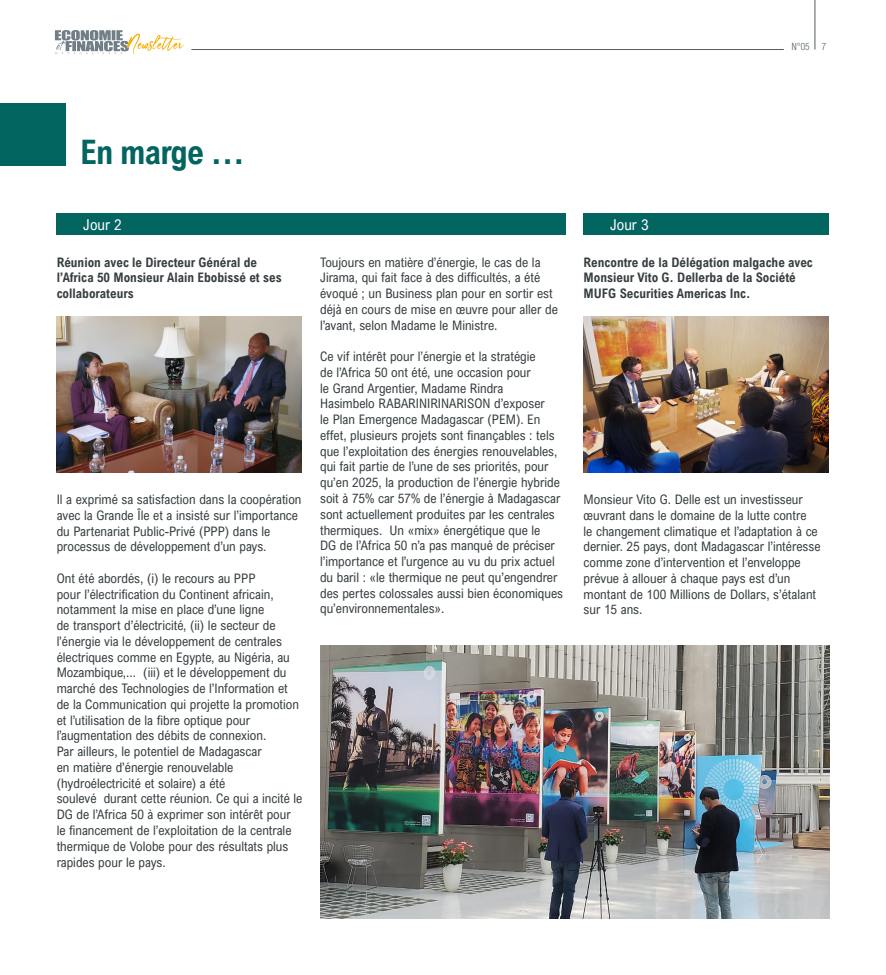
<style>
.page{position:relative;width:886px;height:975px;background:#fff}
.page>*{position:absolute;margin:0;border:0;box-sizing:border-box;transform-origin:0 0}
.t1{font:700 33.75px "Arial Nova Cond";letter-spacing:-.025em;color:#036560}
.t2{font:15px "Arial Nova Cond";color:#fff}
.t3{font:13.12px/15.8px "Arial Nova Cond";color:#363e41}
.t4{font:700 13.12px/15.8px "Arial Nova Cond";color:#363e41}
.t5{font:300 10px "Arial Nova Cond";color:#535d62}
</style>
<div class="page">
<hr style="left:191px;top:49px;width:593px;height:1px;background:#535d62">
<hr style="left:815px;top:0;width:1px;height:49px;background:#535d62">
<svg style="left:55px;top:30px;width:129px;height:24px"></svg>
<div style="left:0;top:103px;width:66px;height:62px;background:#036560"></div>
<img style="left:57px;top:316px;width:245px;height:156px">
<div style="left:57px;top:214px;width:509px;height:21px;background:#036560"></div>
<div style="left:583px;top:214px;width:246px;height:21px;background:#036560"></div>
<img style="left:583px;top:316px;width:246px;height:156px">
<img style="left:320px;top:645px;width:509px;height:273px">
<h1 class="t1" style="left:80px;top:130px;width:166px">En marge …</h1>
<p class="t5" style="left:791px;top:40px;width:37px">N°05 7</p>
<p class="t2" style="left:83px;top:215px;width:40px">Jour 2</p>
<p class="t2" style="left:610px;top:215px;width:40px">Jour 3</p>
<p class="t3" style="left:320px;top:254px;width:239px">Toujours en matière d’énergie, le cas de la Jirama, qui fait face à des difficultés, a été évoqué ; un Business plan pour en sortir est déjà en cours de mise en œuvre pour aller de l’avant, selon Madame le Ministre.</p>
<p class="t3" style="left:320px;top:348px;width:244px">Ce vif intérêt pour l’énergie et la stratégie<br>de l’Africa 50 ont été, une occasion pour<br>le Grand Argentier, Madame Rindra<br>Hasimbelo RABARINIRINARISON d’exposer<br>le Plan Emergence Madagascar (PEM). En effet, plusieurs projets sont finançables : tels que l’exploitation des énergies renouvelables, qui fait partie de l’une de ses priorités, pour qu’en 2025, la production de l’énergie hybride soit à 75% car 57% de l’énergie à Madagascar sont actuellement produites par les centrales thermiques. Un «mix» énergétique que le<br>DG de l’Africa 50 n’a pas manqué de préciser l’importance et l’urgence au vu du prix actuel du baril : «le thermique ne peut qu’engendrer des pertes colossales aussi bien économiques qu’environnementales».</p>
<p class="t4" style="left:57px;top:254px;width:226px">Réunion avec le Directeur Général de l’Africa 50 Monsieur Alain Ebobissé et ses collaborateurs</p>
<p class="t4" style="left:583px;top:254px;width:231px">Rencontre de la Délégation malgache avec<br>Monsieur Vito G. Dellerba de la Société<br>MUFG Securities Americas Inc.</p>
<p class="t3" style="left:583px;top:491px;width:238px">Monsieur Vito G. Delle est un investisseur œuvrant dans le domaine de la lutte contre<br>le changement climatique et l’adaptation à ce dernier. 25 pays, dont Madagascar l’intéresse comme zone d’intervention et l’enveloppe prévue à allouer à chaque pays est d’un montant de 100 Millions de Dollars, s’étalant sur 15 ans.</p>
<p class="t3" style="left:57px;top:491px;width:246px">Il a exprimé sa satisfaction dans la coopération avec la Grande Île et a insisté sur l’importance du Partenariat Public-Privé (PPP) dans le processus de développement d’un pays.</p>
<p class="t3" style="left:57px;top:570px;width:247px">Ont été abordés, (i) le recours au PPP<br>pour l’électrification du Continent africain, notamment la mise en place d’une ligne<br>de transport d’électricité, (ii) le secteur de l’énergie via le développement de centrales électriques comme en Egypte, au Nigéria, au Mozambique,... (iii) et le développement du marché des Technologies de l’Information et de la Communication qui projette la promotion et l’utilisation de la fibre optique pour l’augmentation des débits de connexion.<br>Par ailleurs, le potentiel de Madagascar<br>en matière d’énergie renouvelable (hydroélectricité et solaire) a été<br>soulevé durant cette réunion. Ce qui a incité le DG de l’Africa 50 à exprimer son intérêt pour le financement de l’exploitation de la centrale thermique de Volobe pour des résultats plus rapides pour le pays.</p>
</div>
